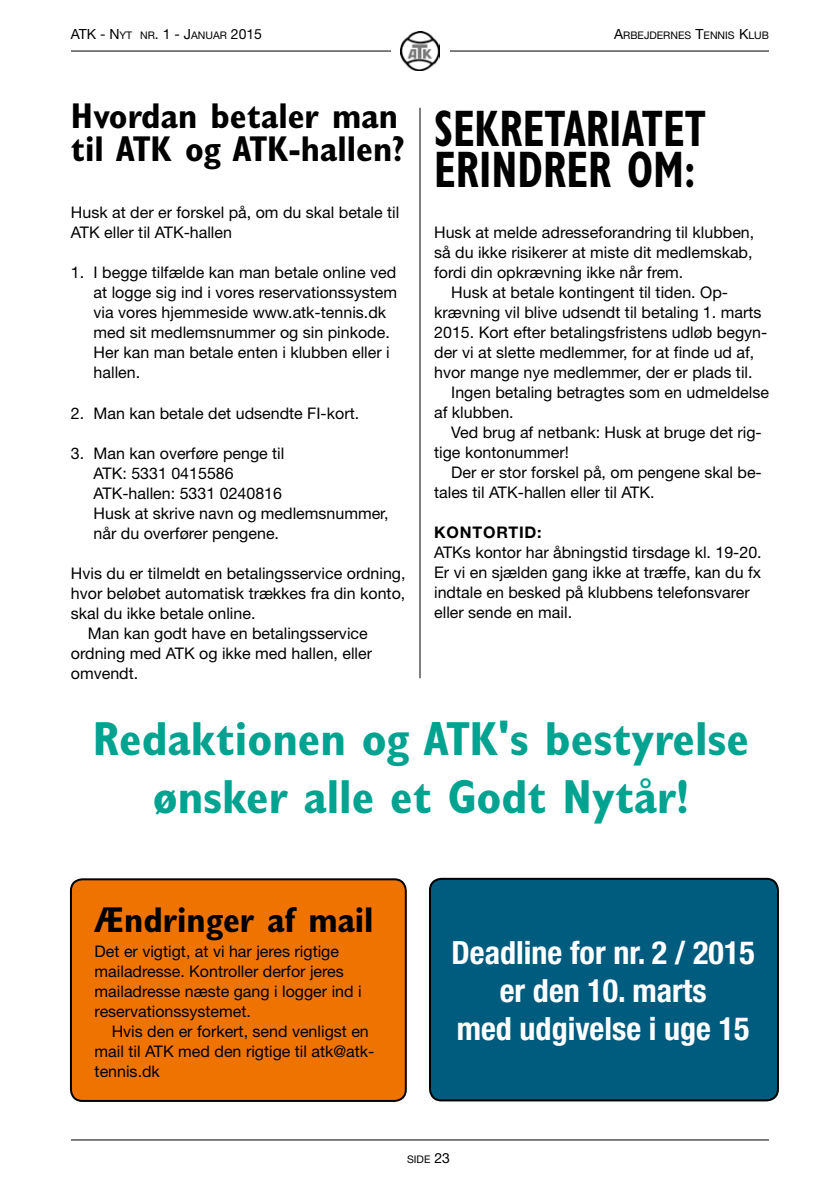
<style>
.page{position:relative;width:840px;height:1191px;background:#fff}
.page>*{position:absolute;margin:0;border:0;box-sizing:border-box;transform-origin:0 0}
.t1{font:700 condensed 51.6px/40.8px "Gill Sans";color:#000;scale:.82 1}
.t2{font:700 condensed 48px/57.6px "Gill Sans";color:#00a290;text-align:center}
.t3{font:700 condensed 36px/33.6px "Gill Sans";color:#000}
.t4{font:700 condensed 32px/38.4px "Helvetica Neue";color:#fff;text-align:center}
.t5{font:16px/20px "Helvetica Neue";color:#000}
.t6{font:700 16px "Helvetica Neue";color:#000}
.t7{font:14px "Helvetica Neue";color:#000}
.t8{font:10.4px "Helvetica Neue";color:#000}
.s1{font-size:10.4px}
.s2{font-size:14px}
</style>
<div class="page">
<hr style="left:71px;top:51px;width:697px;height:1px;background:#000">
<div style="left:391px;top:22px;width:58px;height:58px;background:#fff"></div>
<img style="left:400px;top:31px;width:39px;height:40px">
<hr style="left:71px;top:1139px;width:697px;height:1px;background:#000">
<div style="left:71px;top:879px;width:334px;height:222px;background:#ee7300;border-radius:11px"></div>
<div style="left:70px;top:878px;width:336px;height:224px;border:2px solid #000;border-radius:11px"></div>
<div style="left:430px;top:879px;width:347px;height:221px;background:#005c7e;border-radius:11px"></div>
<div style="left:429px;top:878px;width:349px;height:223px;border:2px solid #000;border-radius:11px"></div>
<hr style="left:419px;top:108px;width:1px;height:570px;background:#000">
<p class="t7" style="left:71px;top:26px;width:192px">ATK - N<span class="s1">YT NR</span>. 1 - J<span class="s1">AN UAR</span> 2015</p>
<p class="t8" style="left:613px;top:29px;width:156px"><span class="s2">A</span>RBEJDERNES <span class="s2">T</span>ENN IS <span class="s2">K</span>LUB</p>
<h3 class="t3" style="left:71px;top:99px;width:335px">Hvordan betaler man til ATK og ATK-hallen?</h3>
<p class="t5" style="left:71px;top:202px;width:330px">Husk at der er forskel på, om du skal betale til<br>ATK eller til ATK-hallen</p>
<p class="t5" style="left:94px;top:262px;width:305px;text-indent:-23px">1. I begge tilfælde kan man betale online ved at logge sig ind i vores reservationssystem via vores hjemmeside www.atk-tennis.dk med sit medlemsnummer og sin pinkode.<br>Her kan man betale enten i klubben eller i hallen.</p>
<p class="t5" style="left:71px;top:402px;width:289px">2. Man kan betale det udsendte FI-kort.</p>
<p class="t5" style="left:94px;top:442px;width:296px;text-indent:-23px">3. Man kan overføre penge til<br>ATK: 5331 0415586<br>ATK-hallen: 5331 0240816<br>Husk at skrive navn og medlemsnummer, når du overfører pengene.</p>
<p class="t5" style="left:71px;top:562px;width:336px">Hvis du er tilmeldt en betalingsservice ordning,</p>
<p class="t5" style="left:71px;top:582px;width:336px">hvor beløbet automatisk trækkes fra din konto,</p>
<p class="t5" style="left:71px;top:602px;width:186px">skal du ikke betale online.</p>
<p class="t5" style="left:88px;top:622px;width:281px">Man kan godt have en betalingsservice</p>
<p class="t5" style="left:71px;top:642px;width:302px">ordning med ATK og ikke med hallen, eller</p>
<p class="t5" style="left:71px;top:662px;width:69px">omvendt.</p>
<h1 class="t1" style="left:434px;top:108px;width:332px">SEKRETARIATET<br>ERINDRER OM:</h1>
<p class="t5" style="left:434px;top:222px;width:321px">Husk at melde adresseforandring til klubben,</p>
<p class="t5" style="left:434px;top:242px;width:320px">så du ikke risikerer at miste dit medlemskab,</p>
<p class="t5" style="left:434px;top:262px;width:250px">fordi din opkrævning ikke når frem.</p>
<p class="t5" style="left:451px;top:282px;width:278px">Husk at betale kontingent til tiden. Op-</p>
<p class="t5" style="left:434px;top:302px;width:328px">krævning vil blive udsendt til betaling 1. marts</p>
<p class="t5" style="left:434px;top:322px;width:334px">2015. Kort efter betalingsfristens udløb begyn-</p>
<p class="t5" style="left:434px;top:342px;width:321px">der vi at slette medlemmer, for at finde ud af,</p>
<p class="t5" style="left:434px;top:362px;width:320px">hvor mange nye medlemmer, der er plads til.</p>
<p class="t5" style="left:451px;top:382px;width:319px">Ingen betaling betragtes som en udmeldelse</p>
<p class="t5" style="left:434px;top:402px;width:81px">af klubben.</p>
<p class="t5" style="left:451px;top:422px;width:312px">Ved brug af netbank: Husk at bruge det rig-</p>
<p class="t5" style="left:434px;top:442px;width:136px">tige kontonummer!</p>
<p class="t5" style="left:451px;top:462px;width:312px">Der er stor forskel på, om pengene skal be-</p>
<p class="t5" style="left:434px;top:482px;width:222px">tales til ATK-hallen eller til ATK.</p>
<p class="t6" style="left:434px;top:522px;width:25px">KONTORTID</p>
<p class="t6" style="left:537px;top:522px;width:6px">:</p>
<p class="t5" style="left:434px;top:542px;width:329px">ATKs kontor har åbningstid tirsdage kl. 19-20.<br>Er vi en sjælden gang ikke at træffe, kan du fx indtale en besked på klubbens telefonsvarer eller sende en mail.</p>
<h2 class="t2" style="left:93px;top:709px;width:657px">Redaktionen og ATK's bestyrelse ønsker alle et Godt Nytår!</h2>
<h3 class="t3" style="left:95px;top:903px;width:280px">Ændringer af mail</h3>
<p class="t5" style="left:95px;top:941px;width:268px">Det er vigtigt, at vi har jeres rigtige mailadresse. Kontroller derfor jeres mailadresse næste gang i logger ind i reservationssystemet.</p>
<p class="t5" style="left:95px;top:1021px;width:281px;text-indent:17px">Hvis den er forkert, send venligst en mail til ATK med den rigtige til atk@atk&shy;tennis.dk</p>
<h3 class="t4" style="left:451px;top:932px;width:304px">Deadline for nr. 2 / 2015 er den 10. marts<br>med udgivelse i uge 15</h3>
<p class="t8" style="left:407px;top:1153px;width:44px">SIDE <span class="s2">23</span></p>
</div>
